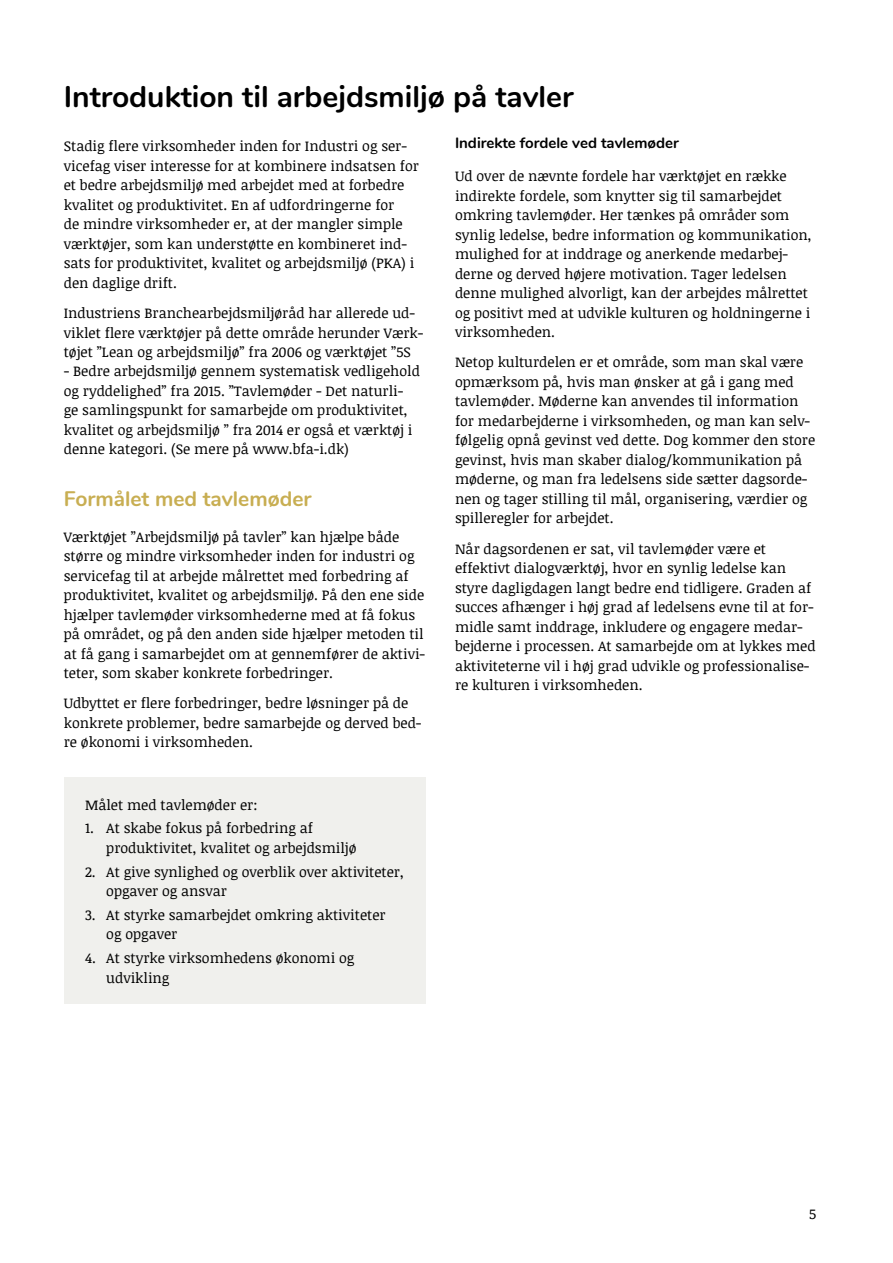
<style>
.page{position:relative;width:893px;height:1263px;background:#fff}
.page>*{position:absolute;margin:0;border:0;box-sizing:border-box;transform-origin:0 0}
.t1{font:700 30px "Nunito";color:#000}
.t2{font:700 21px "Nunito";color:#c8ae52}
.t3{font:700 15px "Nunito";color:#000}
.t4{font:14.25px/19.5px "Noticia Text";color:#000}
</style>
<div class="page">
<div style="left:64px;top:777px;width:361px;height:227px;background:#f0f0ed"></div>
<h1 class="t1" style="left:64px;top:74px;width:511px">Introduktion til arbejdsmiljø på tavler</h1>
<p class="t4" style="left:64px;top:136px;width:357px">Stadig flere virksomheder inden for Industri og ser&shy;vicefag viser interesse for at kombinere indsatsen for et bedre arbejdsmiljø med arbejdet med at forbedre kvalitet og produktivitet. En af udfordringerne for<br>de mindre virksomheder er, at der mangler simple værktøjer, som kan understøtte en kombineret ind&shy;sats for produktivitet, kvalitet og arbejdsmiljø (PKA) i den daglige drift.</p>
<p class="t4" style="left:64px;top:303px;width:361px">Industriens Branchearbejdsmiljøråd har allerede ud&shy;viklet flere værktøjer på dette område herunder Værk&shy;tøjet ”Lean og arbejdsmiljø” fra 2006 og værktøjet ”5S</p>
<p class="t4" style="left:64px;top:361px;width:358px">- Bedre arbejdsmiljø gennem systematisk vedligehold og ryddelighed” fra 2015. ”Tavlemøder - Det naturli&shy;ge samlingspunkt for samarbejde om produktivitet, kvalitet og arbejdsmiljø ” fra 2014 er også et værktøj i denne kategori. (Se mere på www.bfa-i.dk)</p>
<h2 class="t2" style="left:64px;top:483px;width:249px">Formålet med tavlemøder</h2>
<p class="t4" style="left:64px;top:526px;width:363px">Værktøjet ”Arbejdsmiljø på tavler” kan hjælpe både større og mindre virksomheder inden for industri og servicefag til at arbejde målrettet med forbedring af produktivitet, kvalitet og arbejdsmiljø. På den ene side hjælper tavlemøder virksomhederne med at få fokus på området, og på den anden side hjælper metoden til at få gang i samarbejdet om at gennemfører de aktivi&shy;teter, som skaber konkrete forbedringer.</p>
<p class="t4" style="left:64px;top:693px;width:359px">Udbyttet er flere forbedringer, bedre løsninger på de konkrete problemer, bedre samarbejde og derved bed&shy;re økonomi i virksomheden.</p>
<p class="t3" style="left:455px;top:132px;width:225px">Indirekte fordele ved tavlemøder</p>
<p class="t4" style="left:455px;top:166px;width:358px">Ud over de nævnte fordele har værktøjet en række indirekte fordele, som knytter sig til samarbejdet omkring tavlemøder. Her tænkes på områder som synlig ledelse, bedre information og kommunikation, mulighed for at inddrage og anerkende medarbej&shy;derne og derved højere motivation. Tager ledelsen denne mulighed alvorligt, kan der arbejdes målrettet og positivt med at udvikle kulturen og holdningerne i virksomheden.</p>
<p class="t4" style="left:455px;top:352px;width:362px">Netop kulturdelen er et område, som man skal være opmærksom på, hvis man ønsker at gå i gang med tavlemøder. Møderne kan anvendes til information for medarbejderne i virksomheden, og man kan selv&shy;følgelig opnå gevinst ved dette. Dog kommer den store gevinst, hvis man skaber dialog/kommunikation på møderne, og man fra ledelsens side sætter dagsorde&shy;nen og tager stilling til mål, organisering, værdier og spilleregler for arbejdet.</p>
<p class="t4" style="left:455px;top:538px;width:362px">Når dagsordenen er sat, vil tavlemøder være et effektivt dialogværktøj, hvor en synlig ledelse kan styre dagligdagen langt bedre end tidligere. Graden af succes afhænger i høj grad af ledelsens evne til at for&shy;midle samt inddrage, inkludere og engagere medar&shy;bejderne i processen. At samarbejde om at lykkes med aktiviteterne vil i høj grad udvikle og professionalise&shy;re kulturen i virksomheden.</p>
<p class="t4" style="left:85px;top:794px;width:174px">Målet med tavlemøder er:</p>
<p class="t4" style="left:106px;top:818px;width:252px;text-indent:-21px">1. At skabe fokus på forbedring af produktivitet, kvalitet og arbejdsmiljø</p>
<p class="t4" style="left:106px;top:861px;width:299px;text-indent:-21px">2. At give synlighed og overblik over aktiviteter, opgaver og ansvar</p>
<p class="t4" style="left:106px;top:905px;width:281px;text-indent:-21px">3. At styrke samarbejdet omkring aktiviteter og opgaver</p>
<p class="t4" style="left:106px;top:948px;width:250px;text-indent:-21px">4. At styrke virksomhedens økonomi og udvikling</p>
<p class="t4" style="left:809px;top:1203px;width:9px">5</p>
</div>
